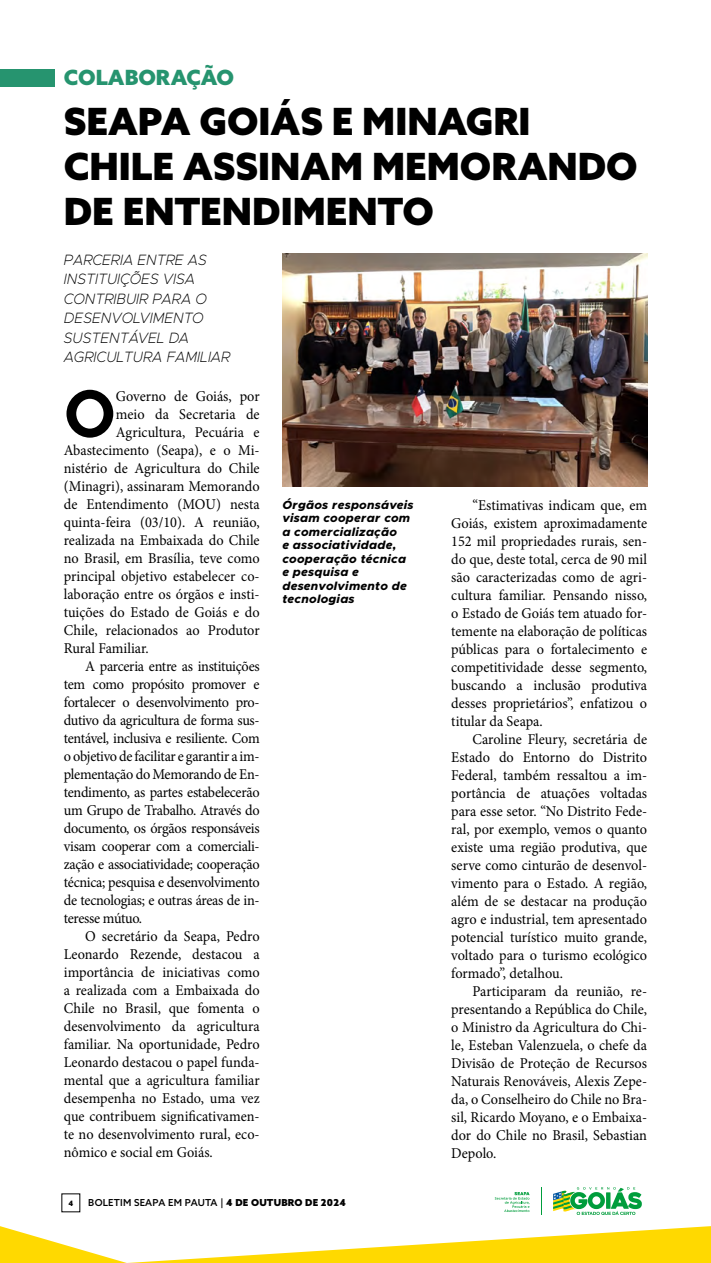
<style>
.page{position:relative;width:711px;height:1263px;background:#fff}
.page>*{position:absolute;margin:0;border:0;box-sizing:border-box;transform-origin:0 0}
.t1{font:700 67.35px "Metropolis";color:#000;scale:.95 1}
.t2{font:900 37.5px/45px "Azo Sans";color:#000}
.t3{font:900 21px "Azo Sans";color:#26946f}
.t4{font:15px/18px "Minion Pro";letter-spacing:-.005em;color:#000;text-align:justify;scale:.95 1}
.t5{font:15px "Minion Pro";letter-spacing:-.025em;color:#000;scale:.95 1}
.t6{font:italic 200 15px/19.5px "Metropolis";color:#000;scale:.95 1}
.t7{font:italic 800 12px/13.5px "Metropolis";letter-spacing:.02em;color:#000}
.t8{font:500 9.6px "Azo Sans";letter-spacing:.02em;color:#000}
.t9{font:900 7.2px "Neo Sans Pro";color:#000}
.s1{font-weight:900}
</style>
<div class="page">
<svg style="left:553px;top:1187px;width:88px;height:28px"></svg>
<svg style="left:541px;top:1187px;width:1px;height:28px"></svg>
<svg style="left:494px;top:1192px;width:35px;height:20px"></svg>
<svg style="left:0;top:1226px;width:710px;height:37px"></svg>
<div style="left:0;top:69px;width:54px;height:18px;background:#26946f"></div>
<img style="left:282px;top:253px;width:364px;height:233px">
<h3 class="t3" style="left:64px;top:63px;width:172px">COLABORAÇÃO</h3>
<h2 class="t2" style="left:64px;top:99px;width:575px">SEAPA GOIÁS E MINAGRI<br>CHILE ASSINAM MEMORANDO<br>DE ENTENDIMENTO</h2>
<p class="t6" style="left:64px;top:250px;width:177px">PARCERIA ENTRE AS<br>INSTITUIÇÕES VISA<br>CONTRIBUIR PARA O<br>DESENVOLVIMENTO<br>SUSTENTÁVEL DA<br>AGRICULTURA FAMILIAR</p>
<h1 class="t1" style="left:64px;top:371px;width:56px">O</h1>
<p class="t4" style="left:116px;top:387px;width:153px">Governo de Goiás, por</p>
<p class="t4" style="left:116px;top:405px;width:153px">meio da Secretaria de</p>
<p class="t4" style="left:116px;top:423px;width:153px">Agricultura, Pecuária e</p>
<p class="t4" style="left:64px;top:441px;width:207px">Abastecimento (Seapa), e o Mi-</p>
<p class="t4" style="left:64px;top:459px;width:207px">nistério de Agricultura do Chile</p>
<p class="t4" style="left:64px;top:477px;width:207px">(Minagri), assinaram Memorando</p>
<p class="t4" style="left:64px;top:495px;width:207px">de Entendimento (MOU) nesta</p>
<p class="t4" style="left:64px;top:513px;width:207px">quinta-feira (03/10). A reunião,</p>
<p class="t4" style="left:64px;top:531px;width:207px">realizada na Embaixada do Chile</p>
<p class="t4" style="left:64px;top:549px;width:207px">no Brasil, em Brasília, teve como</p>
<p class="t4" style="left:64px;top:567px;width:207px">principal objetivo estabelecer co-</p>
<p class="t4" style="left:64px;top:585px;width:207px">laboração entre os órgãos e insti-</p>
<p class="t4" style="left:64px;top:603px;width:207px">tuições do Estado de Goiás e do</p>
<p class="t4" style="left:64px;top:621px;width:207px">Chile, relacionados ao Produtor</p>
<p class="t4" style="left:64px;top:639px;width:91px">Rural Familiar.</p>
<p class="t4" style="left:85px;top:657px;width:185px">A parceria entre as instituições</p>
<p class="t5" style="left:64px;top:674px;width:207px">tem como propósito promover e</p>
<p class="t4" style="left:64px;top:693px;width:207px">fortalecer o desenvolvimento pro-</p>
<p class="t5" style="left:64px;top:710px;width:207px">dutivo da agricultura de forma sus-</p>
<p class="t5" style="left:64px;top:728px;width:207px">tentável, inclusiva e resiliente. Com</p>
<p class="t4" style="left:64px;top:747px;width:207px">o objetivo de facilitar e garantir a im-</p>
<p class="t4" style="left:64px;top:765px;width:207px">plementação do Memorando de En-</p>
<p class="t4" style="left:64px;top:783px;width:207px">tendimento, as partes estabelecerão</p>
<p class="t4" style="left:64px;top:801px;width:207px">um Grupo de Trabalho. Através do</p>
<p class="t4" style="left:64px;top:819px;width:207px">documento, os órgãos responsáveis</p>
<p class="t4" style="left:64px;top:837px;width:207px">visam cooperar com a comerciali-</p>
<p class="t4" style="left:64px;top:855px;width:207px">zação e associatividade; cooperação</p>
<p class="t4" style="left:64px;top:873px;width:207px">técnica; pesquisa e desenvolvimento</p>
<p class="t4" style="left:64px;top:891px;width:207px">de tecnologias; e outras áreas de in-</p>
<p class="t5" style="left:64px;top:908px;width:84px">teresse mútuo.</p>
<p class="t4" style="left:85px;top:927px;width:185px">O secretário da Seapa, Pedro</p>
<p class="t4" style="left:64px;top:945px;width:207px">Leonardo Rezende, destacou a</p>
<p class="t4" style="left:64px;top:963px;width:207px">importância de iniciativas como</p>
<p class="t4" style="left:64px;top:981px;width:207px">a realizada com a Embaixada do</p>
<p class="t4" style="left:64px;top:999px;width:207px">Chile no Brasil, que fomenta o</p>
<p class="t4" style="left:64px;top:1017px;width:207px">desenvolvimento da agricultura</p>
<p class="t4" style="left:64px;top:1035px;width:207px">familiar. Na oportunidade, Pedro</p>
<p class="t4" style="left:64px;top:1053px;width:207px">Leonardo destacou o papel funda-</p>
<p class="t4" style="left:64px;top:1071px;width:207px">mental que a agricultura familiar</p>
<p class="t4" style="left:64px;top:1089px;width:207px">desempenha no Estado, uma vez</p>
<p class="t4" style="left:64px;top:1107px;width:207px">que contribuem significativamen-</p>
<p class="t4" style="left:64px;top:1125px;width:207px">te no desenvolvimento rural, eco-</p>
<p class="t4" style="left:64px;top:1143px;width:158px">nômico e social em Goiás.</p>
<p class="t7" style="left:282px;top:498px;width:132px">Órgãos responsáveis visam cooperar com a comercialização<br>e associatividade, cooperação técnica e pesquisa e desenvolvimento de tecnologias</p>
<p class="t9" style="left:68px;top:1198px;width:6px">4</p>
<p class="t8" style="left:88px;top:1196px;width:259px">BOLETIM SEAPA EM PAUTA | <span class="s1">4 DE OUTUBRO DE 2024</span></p>
<p class="t4" style="left:451px;top:496px;width:207px;text-indent:21px">“Estimativas indicam que, em Goiás, existem aproximadamente 152 mil propriedades rurais, sen&shy;do que, deste total, cerca de 90 mil são caracterizadas como de agri&shy;cultura familiar. Pensando nisso, o Estado de Goiás tem atuado for&shy;temente na elaboração de políticas públicas para o fortalecimento e competitividade desse segmento, buscando a inclusão produtiva desses proprietários”, enfatizou o titular da Seapa.</p>
<p class="t4" style="left:451px;top:730px;width:207px;text-indent:21px">Caroline Fleury, secretária de Estado do Entorno do Distrito Federal, também ressaltou a im&shy;portância de atuações voltadas para esse setor. “No Distrito Fede&shy;ral, por exemplo, vemos o quanto existe uma região produtiva, que serve como cinturão de desenvol&shy;vimento para o Estado. A região, além de se destacar na produção agro e industrial, tem apresentado potencial turístico muito grande, voltado para o turismo ecológico formado”, detalhou.</p>
<p class="t4" style="left:451px;top:982px;width:207px;text-indent:21px">Participaram da reunião, re&shy;presentando a República do Chile, o Ministro da Agricultura do Chi&shy;le, Esteban Valenzuela, o chefe da Divisão de Proteção de Recursos Naturais Renováveis, Alexis Zepe&shy;da, o Conselheiro do Chile no Bra&shy;sil, Ricardo Moyano, e o Embaixa&shy;dor do Chile no Brasil, Sebastian Depolo.</p>
</div>
